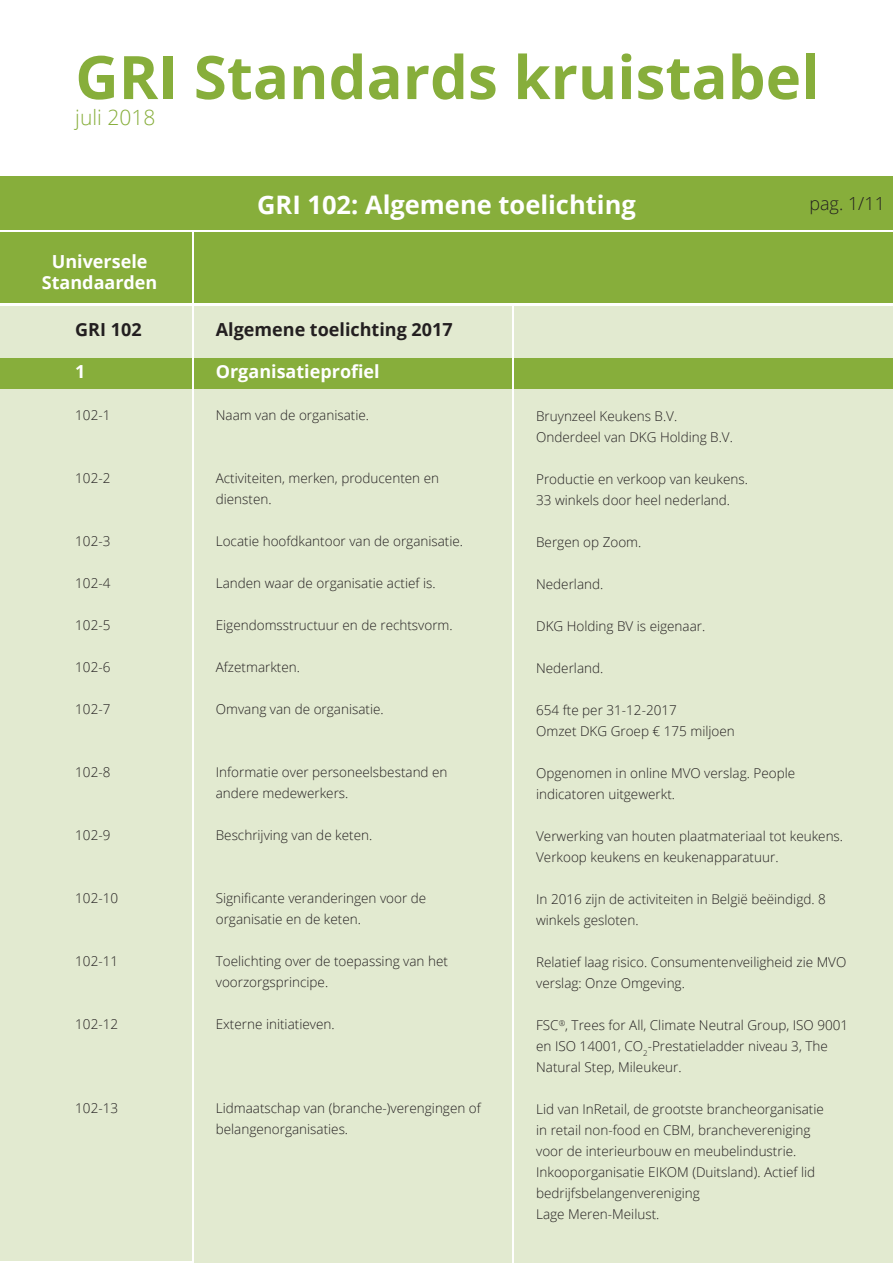
<style>
.page{position:relative;width:893px;height:1263px;background:#fff}
.page>*{position:absolute;margin:0;border:0;box-sizing:border-box;transform-origin:0 0}
.t1{font:700 60px "Open Sans";color:#87ae3b}
.t2{font:700 25.5px "Open Sans";color:#fff}
.t3{font:300 21px "Open Sans";color:#87ae3b}
.t4{font:700 18px/21px "Open Sans";color:#fff;text-align:center}
.t5{font:700 18px "Open Sans";color:#231f20}
.t6{font:300 18px "Open Sans";color:#231f20}
.t7{font:300 13.5px/21px "Open Sans";color:#231f20}
</style>
<div class="page">
<div style="left:0;top:306px;width:191px;height:955px;background:#e2ead0"></div>
<div style="left:195px;top:306px;width:317px;height:957px;background:#e2ead0"></div>
<div style="left:515px;top:306px;width:378px;height:957px;background:#e2ead0"></div>
<div style="left:515px;top:358px;width:378px;height:31px;background:#87ae3b"></div>
<div style="left:195px;top:358px;width:317px;height:31px;background:#87ae3b"></div>
<div style="left:0;top:358px;width:191px;height:31px;background:#87ae3b"></div>
<div style="left:0;top:176px;width:893px;height:54px;background:#87ae3b"></div>
<div style="left:195px;top:233px;width:698px;height:70px;background:#87ae3b"></div>
<div style="left:0;top:233px;width:191px;height:70px;background:#87ae3b"></div>
<h1 class="t1" style="left:75px;top:35px;width:746px">GRI Standards kruistabel</h1>
<h3 class="t3" style="left:75px;top:103px;width:82px">juli 2018</h3>
<h3 class="t4" style="left:42px;top:250px;width:117px">Universele<br>Standaarden</h3>
<h3 class="t5" style="left:75px;top:317px;width:68px">GRI 102</h3>
<h3 class="t4" style="left:75px;top:361px;width:12px">1</h3>
<p class="t7" style="left:75px;top:404px;width:37px">102-1</p>
<p class="t7" style="left:75px;top:467px;width:37px">102-2</p>
<p class="t7" style="left:75px;top:530px;width:37px">102-3</p>
<p class="t7" style="left:75px;top:572px;width:37px">102-4</p>
<p class="t7" style="left:75px;top:614px;width:37px">102-5</p>
<p class="t7" style="left:75px;top:656px;width:37px">102-6</p>
<p class="t7" style="left:75px;top:698px;width:37px">102-7</p>
<p class="t7" style="left:75px;top:761px;width:37px">102-8</p>
<p class="t7" style="left:75px;top:824px;width:37px">102-9</p>
<p class="t7" style="left:75px;top:887px;width:44px">102-10</p>
<p class="t7" style="left:75px;top:950px;width:44px">102-11</p>
<p class="t7" style="left:75px;top:1013px;width:44px">102-12</p>
<p class="t7" style="left:75px;top:1097px;width:44px">102-13</p>
<h2 class="t2" style="left:257px;top:187px;width:380px">GRI 102: Algemene toelichting</h2>
<h3 class="t6" style="left:809px;top:191px;width:77px">pag. 1/11</h3>
<h3 class="t5" style="left:216px;top:317px;width:238px">Algemene toelichting 2017</h3>
<h3 class="t4" style="left:216px;top:361px;width:165px">Organisatieprofiel</h3>
<p class="t7" style="left:216px;top:404px;width:155px">Naam van de organisatie.</p>
<p class="t7" style="left:216px;top:467px;width:225px">Activiteiten, merken, producenten en diensten.</p>
<p class="t7" style="left:216px;top:530px;width:249px">Locatie hoofdkantoor van de organisatie.</p>
<p class="t7" style="left:216px;top:572px;width:221px">Landen waar de organisatie actief is.</p>
<p class="t7" style="left:216px;top:614px;width:238px">Eigendomsstructuur en de rechtsvorm.</p>
<p class="t7" style="left:216px;top:656px;width:86px">Afzetmarkten.</p>
<p class="t7" style="left:216px;top:698px;width:169px">Omvang van de organisatie.</p>
<p class="t7" style="left:216px;top:761px;width:233px">Informatie over personeelsbestand en andere medewerkers.</p>
<p class="t7" style="left:216px;top:824px;width:158px">Beschrijving van de keten.</p>
<p class="t7" style="left:216px;top:887px;width:212px">Significante veranderingen voor de organisatie en de keten.</p>
<p class="t7" style="left:216px;top:950px;width:234px">Toelichting over de toepassing van het voorzorgsprincipe.</p>
<p class="t7" style="left:216px;top:1013px;width:120px">Externe initiatieven.</p>
<p class="t7" style="left:216px;top:1097px;width:267px">Lidmaatschap van (branche-)verengingen of belangenorganisaties.</p>
<p class="t7" style="left:536px;top:405px;width:198px">Bruynzeel Keukens B.V.<br>Onderdeel van DKG Holding B.V.</p>
<p class="t7" style="left:536px;top:468px;width:213px">Productie en verkoop van keukens.<br>33 winkels door heel nederland.</p>
<p class="t7" style="left:536px;top:531px;width:107px">Bergen op Zoom.</p>
<p class="t7" style="left:536px;top:573px;width:69px">Nederland.</p>
<p class="t7" style="left:536px;top:615px;width:171px">DKG Holding BV is eigenaar.</p>
<p class="t7" style="left:536px;top:657px;width:69px">Nederland.</p>
<p class="t7" style="left:536px;top:699px;width:200px">654 fte per 31-12-2017<br>Omzet DKG Groep € 175 miljoen</p>
<p class="t7" style="left:536px;top:762px;width:261px">Opgenomen in online MVO verslag. People indicatoren uitgewerkt.</p>
<p class="t7" style="left:536px;top:825px;width:308px">Verwerking van houten plaatmateriaal tot keukens.<br>Verkoop keukens en keukenapparatuur.</p>
<p class="t7" style="left:536px;top:888px;width:291px">In 2016 zijn de activiteiten in België beëindigd. 8 winkels gesloten.</p>
<p class="t7" style="left:536px;top:951px;width:312px">Relatief laag risico. Consumentenveiligheid zie MVO verslag: Onze Omgeving.</p>
<p class="t7" style="left:536px;top:1014px;width:314px">FSC<sup>®</sup>, Trees for All, Climate Neutral Group, ISO 9001 en ISO 14001, CO<sub>2</sub>-Prestatieladder niveau 3, The<br>Natural Step, Mileukeur.</p>
<p class="t7" style="left:536px;top:1098px;width:289px">Lid van InRetail, de grootste brancheorganisatie in retail non-food en CBM, branchevereniging voor de interieurbouw en meubelindustrie.<br>Inkooporganisatie EIKOM (Duitsland). Actief lid bedrijfsbelangenvereniging<br>Lage Meren-Meilust.</p>
</div>
